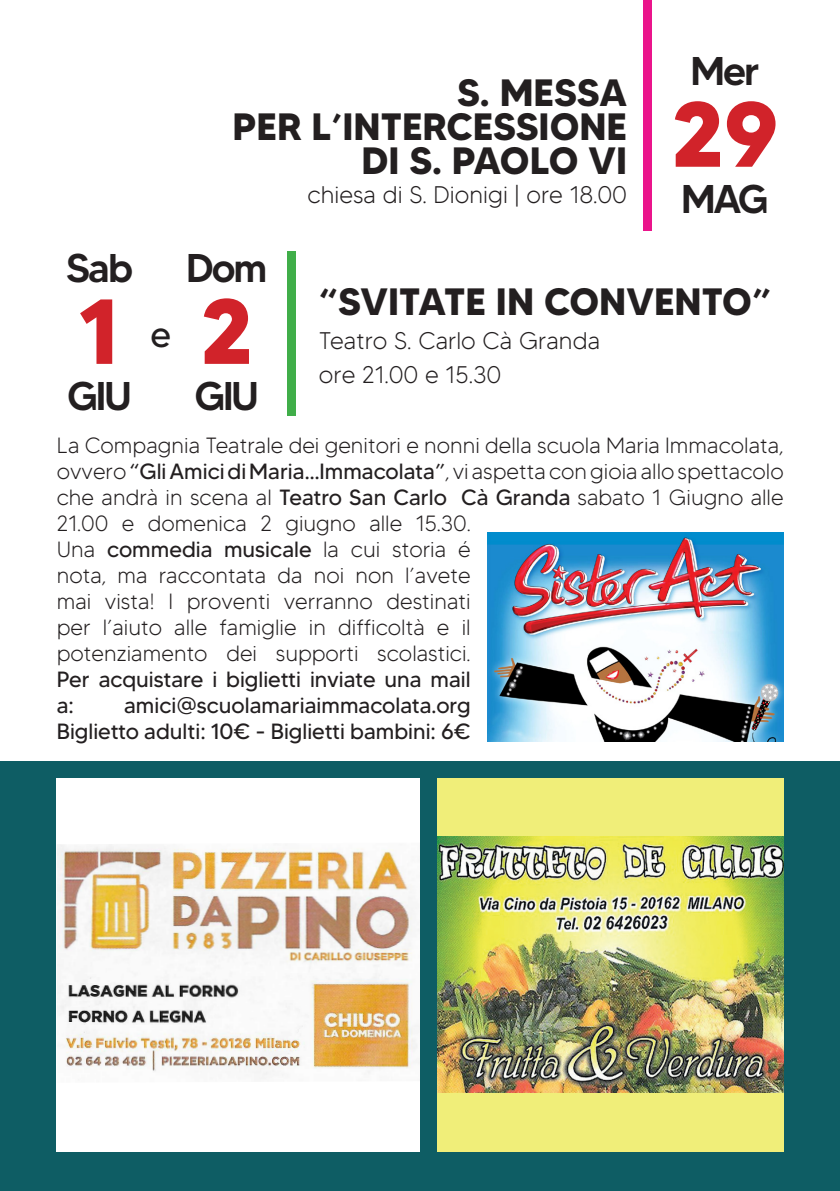
<style>
.page{position:relative;width:840px;height:1191px;background:#fff}
.page>*{position:absolute;margin:0;border:0;box-sizing:border-box;transform-origin:0 0}
.t1{font:700 92px "MADETOMMY";color:#d1232a}
.t2{font:500 40px "MADETOMMY";letter-spacing:-.055em;color:#231f20}
.t3{font:700 38px "MADETOMMY";color:#231f20}
.t4{font:36px "MADETOMMY";color:#231f20}
.t5{font:300 24px "MADETOMMY";color:#231f20}
.t6{font:300 22px/26px "MADETOMMY";color:#231f20}
.t7{font:22px/26px "MADETOMMY";color:#231f20;text-align:right}
.s1{font-weight:400}
</style>
<div class="page">
<div style="left:0;top:761px;width:839px;height:430px;background:#0e5d64"></div>
<div style="left:57px;top:778px;width:363px;height:373px;background:#fff"></div>
<img style="left:57px;top:844px;width:363px;height:235px">
<div style="left:437px;top:778px;width:345px;height:373px;background:#f0ee79"></div>
<img style="left:437px;top:836px;width:345px;height:256px">
<div style="left:287px;top:251px;width:9px;height:165px;background:#40ae49"></div>
<div style="left:642px;top:0;width:9px;height:230px;background:#ea148b"></div>
<img style="left:487px;top:532px;width:295px;height:209px">
<p class="t2" style="left:66px;top:243px;width:68px">Sab</p>
<p class="t1" style="left:78px;top:274px;width:44px">1</p>
<p class="t2" style="left:67px;top:371px;width:66px">GIU</p>
<p class="t4" style="left:150px;top:312px;width:22px">e</p>
<p class="t3" style="left:457px;top:69px;width:171px">S. MESSA</p>
<p class="t3" style="left:232px;top:103px;width:396px">PER L’INTERCESSIONE</p>
<p class="t3" style="left:361px;top:137px;width:267px">DI S. PAOLO VI</p>
<p class="t5" style="left:307px;top:179px;width:321px">chiesa di S. Dionigi | ore 18.00</p>
<p class="t2" style="left:690px;top:46px;width:71px">Mer</p>
<p class="t1" style="left:670px;top:77px;width:109px">29</p>
<p class="t2" style="left:680px;top:174px;width:89px">MAG</p>
<p class="t2" style="left:186px;top:243px;width:83px">Dom</p>
<p class="t1" style="left:200px;top:274px;width:55px">2</p>
<p class="t2" style="left:194px;top:371px;width:66px">GIU</p>
<p class="t3" style="left:319px;top:278px;width:453px">“SVITATE IN CONVENTO”</p>
<p class="t5" style="left:319px;top:326px;width:282px">Teatro S. Carlo Cà Granda</p>
<p class="t5" style="left:319px;top:360px;width:184px">ore 21.00 e 15.30</p>
<p class="t6" style="left:57px;top:432px;width:728px">La Compagnia Teatrale dei genitori e nonni della scuola Maria Immacolata, ovvero <span class="s1">“Gli Amici di Maria…Immacolata”</span>, vi aspetta con gioia allo spettacolo che andrà in scena al <span class="s1">Teatro San Carlo Cà Granda</span> sabato 1 Giugno alle 21.00 e domenica 2 giugno alle 15.30.<br>Una <span class="s1">commedia musicale</span> la cui storia é<br>nota, ma raccontata da noi non l’avete<br>mai vista! I proventi verranno destinati<br>per l’aiuto alle famiglie in difficoltà e il<br>potenziamento dei supporti scolastici.<br><span class="s1">Per acquistare i biglietti inviate una mail<br>a:</span></p>
<p class="t7" style="left:57px;top:692px;width:415px">amici@scuolamariaimmacolata.org<br>Biglietto adulti: 10€ - Biglietti bambini: 6€</p>
</div>
